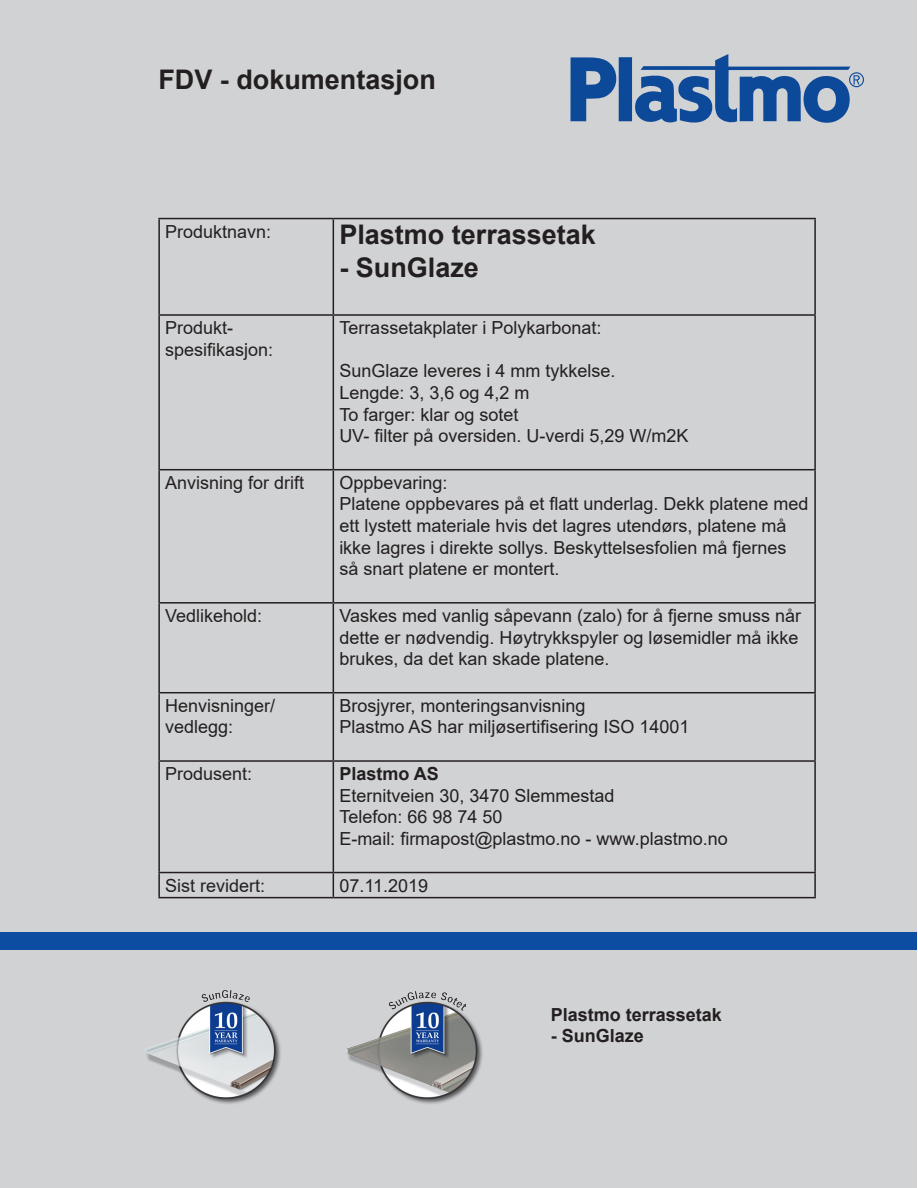
<style>
.page{position:relative;width:918px;height:1188px;background:#fff}
.page>*{position:absolute;margin:0;border:0;box-sizing:border-box;transform-origin:0 0}
.t1{font:700 27px "Arial";color:#231f20}
.t2{font:18px/21.6px "Arial";color:#231f20}
.t3{font:700 18px "Arial";color:#231f20}
</style>
<div class="page">
<div style="left:1px;top:1px;width:916px;height:1187px;background:#d1d2d4"></div>
<hr style="left:158px;top:218px;width:175px;height:1px;background:#231f20">
<hr style="left:158px;top:219px;width:2px;height:95px;background:#231f20">
<hr style="left:333px;top:218px;width:483px;height:1px;background:#231f20">
<hr style="left:333px;top:219px;width:1px;height:95px;background:#231f20">
<hr style="left:814px;top:219px;width:2px;height:95px;background:#231f20">
<hr style="left:158px;top:314px;width:175px;height:2px;background:#231f20">
<hr style="left:158px;top:316px;width:2px;height:153px;background:#231f20">
<hr style="left:333px;top:314px;width:483px;height:2px;background:#231f20">
<hr style="left:333px;top:316px;width:1px;height:153px;background:#231f20">
<hr style="left:814px;top:316px;width:2px;height:153px;background:#231f20">
<hr style="left:158px;top:469px;width:175px;height:1px;background:#231f20">
<hr style="left:158px;top:470px;width:2px;height:132px;background:#231f20">
<hr style="left:333px;top:469px;width:483px;height:1px;background:#231f20">
<hr style="left:333px;top:470px;width:1px;height:132px;background:#231f20">
<hr style="left:814px;top:470px;width:2px;height:132px;background:#231f20">
<hr style="left:158px;top:602px;width:175px;height:2px;background:#231f20">
<hr style="left:158px;top:604px;width:2px;height:88px;background:#231f20">
<hr style="left:333px;top:602px;width:483px;height:2px;background:#231f20">
<hr style="left:333px;top:604px;width:1px;height:88px;background:#231f20">
<hr style="left:814px;top:604px;width:2px;height:88px;background:#231f20">
<hr style="left:158px;top:692px;width:175px;height:1px;background:#231f20">
<hr style="left:158px;top:693px;width:2px;height:67px;background:#231f20">
<hr style="left:333px;top:692px;width:483px;height:1px;background:#231f20">
<hr style="left:333px;top:693px;width:1px;height:67px;background:#231f20">
<hr style="left:814px;top:693px;width:2px;height:67px;background:#231f20">
<hr style="left:158px;top:760px;width:175px;height:2px;background:#231f20">
<hr style="left:158px;top:762px;width:2px;height:110px;background:#231f20">
<hr style="left:333px;top:760px;width:483px;height:2px;background:#231f20">
<hr style="left:333px;top:762px;width:1px;height:110px;background:#231f20">
<hr style="left:814px;top:762px;width:2px;height:110px;background:#231f20">
<hr style="left:158px;top:872px;width:175px;height:1px;background:#231f20">
<hr style="left:158px;top:873px;width:2px;height:24px;background:#231f20">
<hr style="left:333px;top:872px;width:483px;height:1px;background:#231f20">
<svg style="left:333px;top:873px;width:1px;height:24px"></svg>
<hr style="left:814px;top:873px;width:2px;height:24px;background:#231f20">
<hr style="left:158px;top:897px;width:175px;height:1px;background:#231f20">
<hr style="left:333px;top:897px;width:483px;height:1px;background:#231f20">
<div style="left:619px;top:57px;width:13px;height:64px;background:#0d4999"></div>
<svg style="left:571px;top:57px;width:46px;height:64px"></svg>
<svg style="left:635px;top:54px;width:229px;height:69px"></svg>
<div style="left:1px;top:932px;width:916px;height:18px;background:#0d4da1"></div>
<img style="left:146px;top:990px;width:135px;height:114px">
<img style="left:346px;top:991px;width:137px;height:113px">
<h1 class="t1" style="left:158px;top:60px;width:279px">FDV - dokumentasjon</h1>
<p class="t2" style="left:165px;top:220px;width:108px">Produktnavn:</p>
<h1 class="t1" style="left:339px;top:216px;width:258px">Plastmo terrassetak</h1>
<h1 class="t1" style="left:339px;top:248px;width:141px">- SunGlaze</h1>
<p class="t2" style="left:165px;top:317px;width:110px">Produkt&shy;spesifikasjon:</p>
<p class="t2" style="left:339px;top:317px;width:264px">Terrassetakplater i Polykarbonat:</p>
<p class="t2" style="left:339px;top:360px;width:351px">SunGlaze leveres i 4 mm tykkelse.<br>Lengde: 3, 3,6 og 4,2 m<br>To farger: klar og sotet<br>UV- filter på oversiden. U-verdi 5,29 W/m2K</p>
<p class="t2" style="left:165px;top:472px;width:141px">Anvisning for drift</p>
<p class="t2" style="left:339px;top:472px;width:471px">Oppbevaring:<br>Platene oppbevares på et flatt underlag. Dekk platene med ett lystett materiale hvis det lagres utendørs, platene må ikke lagres i direkte sollys. Beskyttelsesfolien må fjernes så snart platene er montert.</p>
<p class="t2" style="left:165px;top:605px;width:99px">Vedlikehold:</p>
<p class="t2" style="left:339px;top:605px;width:463px">Vaskes med vanlig såpevann (zalo) for å fjerne smuss når dette er nødvendig. Høytrykkspyler og løsemidler må ikke brukes, da det kan skade platene.</p>
<p class="t2" style="left:165px;top:695px;width:112px">Henvisninger/ vedlegg:</p>
<p class="t2" style="left:339px;top:695px;width:352px">Brosjyrer, monteringsanvisning<br>Plastmo AS har miljøsertifisering ISO 14001</p>
<p class="t2" style="left:165px;top:763px;width:89px">Produsent:</p>
<p class="t3" style="left:339px;top:761px;width:101px">Plastmo AS</p>
<p class="t2" style="left:339px;top:784px;width:390px">Eternitveien 30, 3470 Slemmestad<br>Telefon: 66 98 74 50<br>E-mail: firmapost@plastmo.no - www.plastmo.no</p>
<p class="t2" style="left:165px;top:874px;width:102px">Sist revidert:</p>
<p class="t2" style="left:339px;top:874px;width:90px">07.11.2019</p>
<p class="t3" style="left:551px;top:1002px;width:173px">Plastmo terrassetak</p>
<p class="t3" style="left:551px;top:1023px;width:95px">- SunGlaze</p>
</div>
